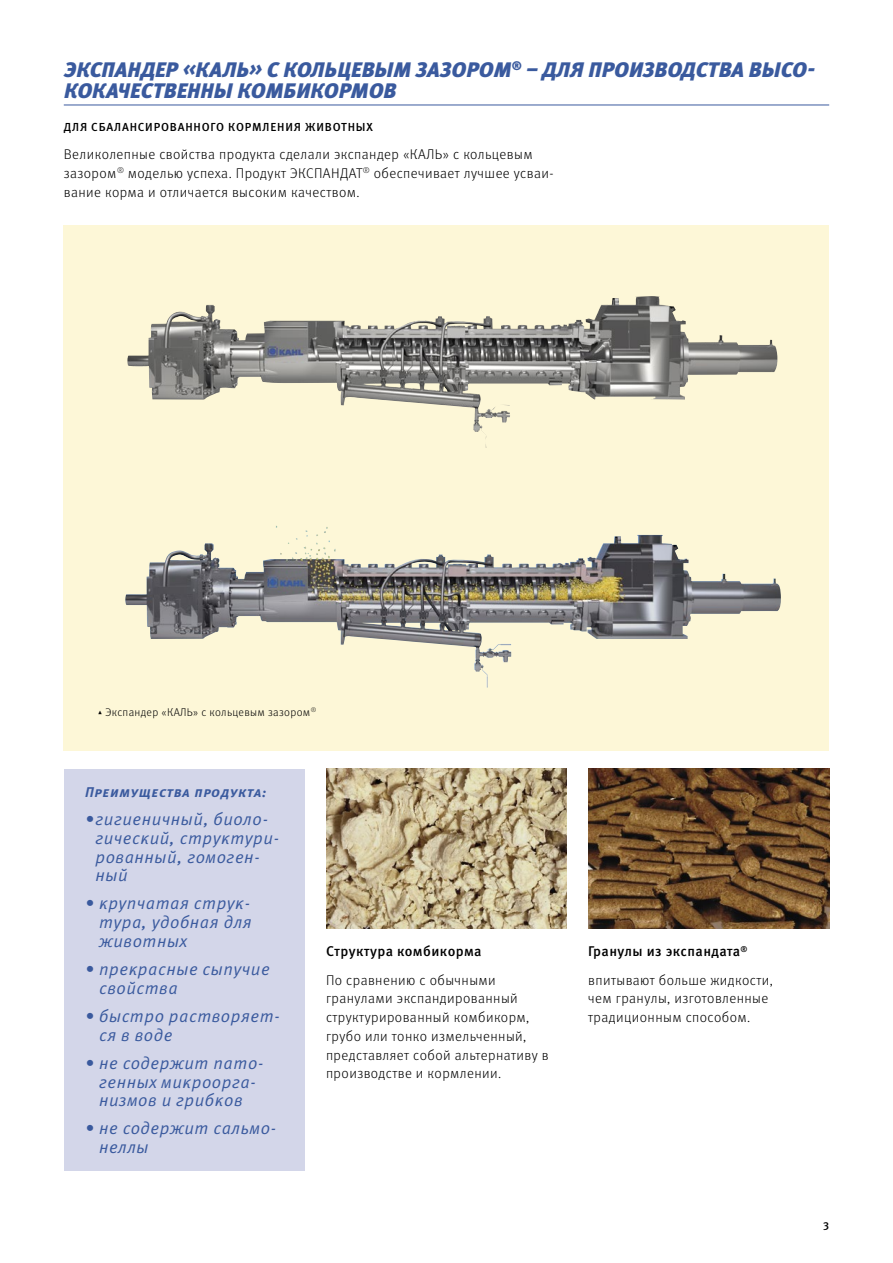
<style>
.page{position:relative;width:893px;height:1263px;background:#fff}
.page>*{position:absolute;margin:0;border:0;box-sizing:border-box;transform-origin:0 0}
.t1{font:italic 900 21px/21px "Meta Pro";letter-spacing:.005em;color:#3a5a9e}
.t2{font:17.25px/18.8px "Meta Pro Norm Ita";letter-spacing:.03em;color:#3a5a9e}
.t3{font:300 14.1px/18.8px "Meta Pro";letter-spacing:.03em;color:#000}
.t4{font:italic 700 14.1px "Meta Pro";letter-spacing:.05em;color:#3a5a9e}
.t5{font:500 14.1px "Meta Pro";letter-spacing:.03em;color:#000}
.t6{font:500 11.7px "Meta Pro";letter-spacing:.07em;color:#000}
.t7{font:300 11.25px "Meta Pro";letter-spacing:.03em;color:#000}
.t8{font:500 11.25px "Meta Pro";color:#000}
.s1{font-size:10.5px}
.s2{font-weight:500}
</style>
<div class="page">
<svg style="left:64px;top:225px;width:765px;height:525px;background:#e6e1c6"></svg>
<img style="left:127px;top:297px;width:509px;height:68px">
<img style="left:276px;top:526px;width:362px;height:42px">
<hr style="left:64px;top:105px;width:765px;height:1px;background:#3a5a9e">
<div style="left:64px;top:769px;width:241px;height:401px;background:#d3d6e9"></div>
<img style="left:588px;top:769px;width:241px;height:159px">
<img style="left:326px;top:769px;width:241px;height:159px">
<h1 class="t1" style="left:64px;top:58px;width:752px">ЭКСПАНДЕР «КАЛЬ» С КОЛЬЦЕВЫМ ЗАЗОРОМ<sup>®</sup> – ДЛЯ ПРОИЗВОДСТВА ВЫСО-<br>КОКАЧЕСТВЕННЫ КОМБИКОРМОВ</h1>
<p class="t6" style="left:64px;top:118px;width:310px">ДЛЯ СБАЛАНСИРОВАННОГО КОРМЛЕНИЯ ЖИВОТНЫХ</p>
<p class="t3" style="left:64px;top:144px;width:491px">Великолепные свойства продукта сделали экспандер «КАЛЬ» с кольцевым зазором<sup>®</sup> моделью успеха. Продукт ЭКСПАНДАТ<sup>®</sup> обеспечивает лучшее усваи&shy;вание корма и отличается высоким качеством.</p>
<p class="t7" style="left:98px;top:704px;width:220px"><span class="s1">▴</span> Экспандер «КАЛЬ» с кольцевым зазором<sup>®</sup></p>
<p class="t4" style="left:85px;top:781px;width:183px">Преимущества продукта:</p>
<p class="t2" style="left:96px;top:809px;width:185px;text-indent:-11px">•гигиеничный, биоло&shy;гический, структури&shy;рованный, гомоген&shy;ный</p>
<p class="t2" style="left:99px;top:893px;width:154px;text-align:justify;text-indent:-14px">• крупчатая струк&shy;тура, удобная для животных</p>
<p class="t2" style="left:99px;top:959px;width:172px;text-indent:-14px">• прекрасные сыпучие свойства</p>
<p class="t2" style="left:99px;top:1005px;width:183px;text-indent:-14px">• быстро растворяет&shy;ся в воде</p>
<p class="t2" style="left:85px;top:1052px;width:180px;text-align:center">• не содержит пато&shy;генных микроорга&shy;низмов и грибков</p>
<p class="t2" style="left:99px;top:1118px;width:179px;text-indent:-14px">• не содержит сальмо&shy;неллы</p>
<p class="t5" style="left:326px;top:940px;width:157px">Структура комбикорма</p>
<p class="t3" style="left:326px;top:969px;width:224px">По сравнению с обычными гранулами экспандированный структурированный комбикорм, грубо или тонко измельченный, представляет собой альтернативу в производстве и кормлении.</p>
<p class="t3" style="left:588px;top:937px;width:186px;line-height:28px"><span class="s2">Гранулы из экспандата</span><sup>® </sup>впитывают больше жидкости,</p>
<p class="t3" style="left:588px;top:988px;width:182px">чем гранулы, изготовленные традиционным способом.</p>
<p class="t8" style="left:823px;top:1216px;width:8px">3</p>
</div>
